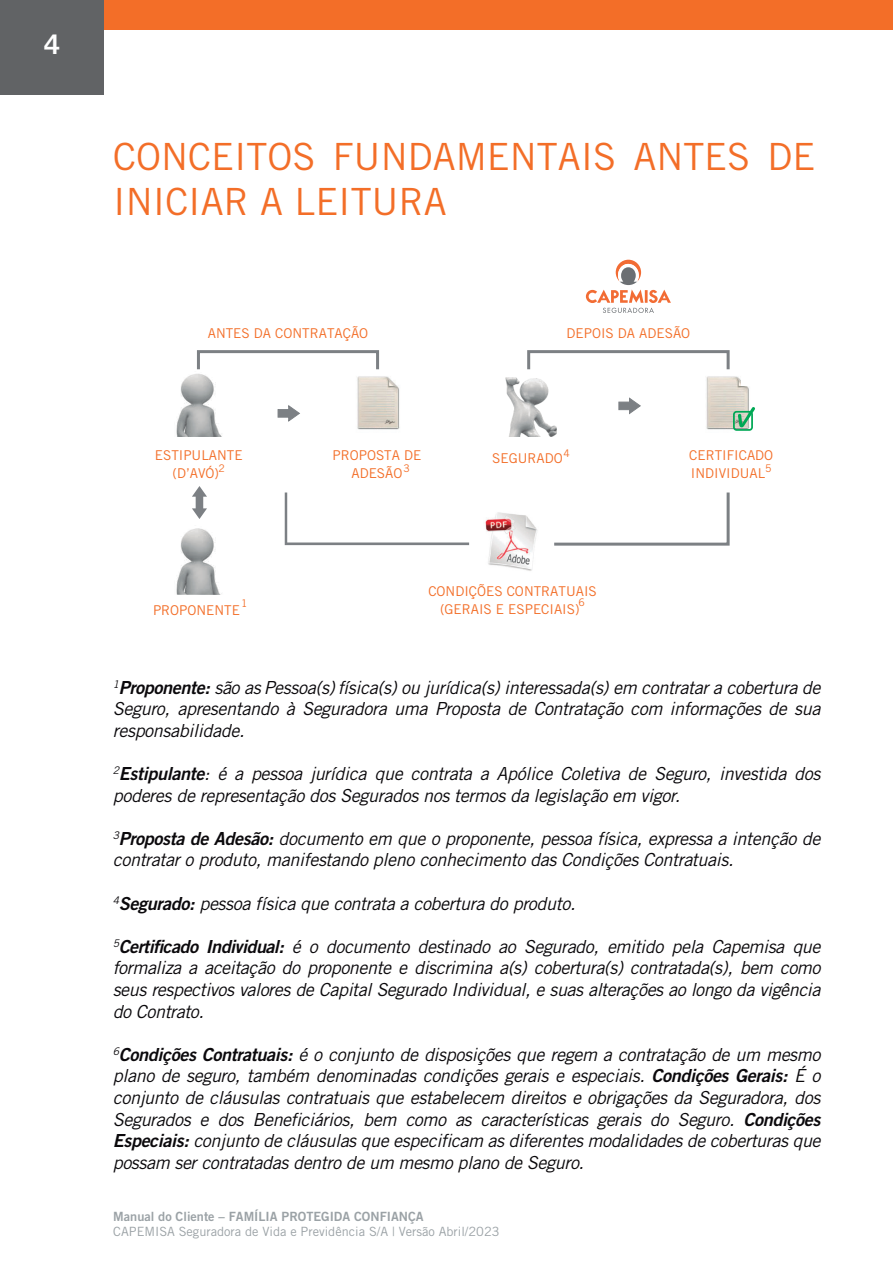
<style>
.page{position:relative;width:893px;height:1263px;background:#fff}
.page>*{position:absolute;margin:0;border:0;box-sizing:border-box;transform-origin:0 0}
.t1{font:37.5px/45px "Trade Gothic LT Std";color:#f36e28}
.t2{font:27px "Trade Gothic LT Std Bd 2";color:#fff}
.t3{font:italic 18px/21.6px "Trade Gothic LT Std";letter-spacing:-.02em;color:#0b090c;text-align:justify}
.t4{font:13.5px/17.7px "Trade Gothic LT Std";color:#f36e28;text-align:center}
.t5{font:12.75px "Trade Gothic LT Std";color:#9ba2a6}
.t6{font:12.75px "Trade Gothic LT Std Bd 2";color:#9ba2a6}
.t7{font:10.5px "Trade Gothic LT Std";color:#f36e28}
.s1{font-family:"Trade Gothic LT Std Bd 2 Obl";font-style:normal}
</style>
<div class="page">
<div style="left:78px;top:0;width:815px;height:30px;background:#f36e28"></div>
<div style="left:0;top:0;width:104px;height:94px;background:#616365"></div>
<svg style="left:192px;top:486px;width:15px;height:33px"></svg>
<svg style="left:285px;top:492px;width:184px;height:53px"></svg>
<img style="left:485px;top:512px;width:53px;height:59px">
<svg style="left:618px;top:397px;width:23px;height:18px"></svg>
<img style="left:505px;top:377px;width:51px;height:60px">
<img style="left:176px;top:528px;width:46px;height:67px">
<img style="left:176px;top:373px;width:46px;height:64px">
<svg style="left:277px;top:405px;width:23px;height:17px"></svg>
<img style="left:706px;top:376px;width:44px;height:54px">
<img style="left:357px;top:376px;width:43px;height:54px">
<div style="left:733px;top:411px;width:20px;height:20px;border:2px solid #00a855;border-radius:3px"></div>
<svg style="left:738px;top:407px;width:17px;height:20px"></svg>
<div style="left:197px;top:350px;width:182px;height:21px;border:3px solid #7c8084"></div>
<div style="left:527px;top:350px;width:203px;height:21px;border:3px solid #7c8084"></div>
<svg style="left:554px;top:492px;width:176px;height:54px"></svg>
<div style="left:741px;top:378px;width:68px;height:8px;background:#fff"></div>
<svg style="left:586px;top:260px;width:85px;height:53px"></svg>
<h2 class="t2" style="left:44px;top:28px;width:18px">4</h2>
<h1 class="t1" style="left:113px;top:134px;width:703px">CONCEITOS FUNDAMENTAIS ANTES DE<br>INICIAR A LEITURA</h1>
<p class="t4" style="left:208px;top:324px;width:162px">ANTES DA CONTRATAÇÃO</p>
<p class="t4" style="left:566px;top:324px;width:125px">DEPOIS DA ADESÃO</p>
<p class="t4" style="left:155px;top:446px;width:89px">ESTIPULANTE</p>
<p class="t4" style="left:332px;top:446px;width:90px">PROPOSTA DE</p>
<p class="t4" style="left:173px;top:464px;width:54px">(D’AVÓ)<sup>2</sup></p>
<p class="t7" style="left:403px;top:462px;width:8px">3</p>
<p class="t4" style="left:351px;top:464px;width:53px">ADESÃO</p>
<p class="t4" style="left:492px;top:449px;width:79px">SEGURADO<sup>4</sup></p>
<p class="t4" style="left:689px;top:446px;width:86px;text-align:left">CERTIFICADO<br>INDIVIDUAL<sup>5</sup></p>
<p class="t7" style="left:241px;top:597px;width:8px">1</p>
<p class="t4" style="left:153px;top:601px;width:89px">PROPONENTE</p>
<p class="t4" style="left:428px;top:582px;width:170px">CONDIÇÕES CONTRATUAIS (GERAIS E ESPECIAIS)</p>
<p class="t7" style="left:579px;top:596px;width:8px">6</p>
<p class="t3" style="left:113px;top:677px;width:709px"><sup>1</sup><span class="s1">Proponente:</span> são as Pessoa(s) física(s) ou jurídica(s) interessada(s) em contratar a cobertura de Seguro, apresentando à Seguradora uma Proposta de Contratação com informações de sua responsabilidade.</p>
<p class="t3" style="left:113px;top:763px;width:709px"><sup>2</sup><span class="s1">Estipulante</span>: é a pessoa jurídica que contrata a Apólice Coletiva de Seguro, investida dos poderes de representação dos Segurados nos termos da legislação em vigor.</p>
<p class="t3" style="left:113px;top:828px;width:709px"><sup>3</sup><span class="s1">Proposta de Adesão:</span> documento em que o proponente, pessoa física, expressa a intenção de contratar o produto, manifestando pleno conhecimento das Condições Contratuais.</p>
<p class="t3" style="left:113px;top:893px;width:464px"><sup>4</sup><span class="s1">Segurado:</span> pessoa física que contrata a cobertura do produto.</p>
<p class="t3" style="left:113px;top:936px;width:709px"><sup>5</sup><span class="s1">Certificado Individual:</span> é o documento destinado ao Segurado, emitido pela Capemisa que formaliza a aceitação do proponente e discrimina a(s) cobertura(s) contratada(s), bem como seus respectivos valores de Capital Segurado Individual, e suas alterações ao longo da vigência do Contrato.</p>
<p class="t3" style="left:113px;top:1044px;width:709px"><sup>6</sup><span class="s1">Condições Contratuais:</span> é o conjunto de disposições que regem a contratação de um mesmo plano de seguro, também denominadas condições gerais e especiais. <span class="s1">Condições Gerais:</span> É o conjunto de cláusulas contratuais que estabelecem direitos e obrigações da Seguradora, dos Segurados e dos Beneficiários, bem como as características gerais do Seguro. <span class="s1">Condições Especiais:</span> conjunto de cláusulas que especificam as diferentes modalidades de coberturas que possam ser contratadas dentro de um mesmo plano de Seguro.</p>
<p class="t6" style="left:113px;top:1209px;width:312px">Manual do Cliente – FAMÍLIA PROTEGIDA CONFIANÇA</p>
<p class="t5" style="left:113px;top:1224px;width:388px">CAPEMISA Seguradora de Vida e Previdência S/A | Versão Abril/2023</p>
</div>
